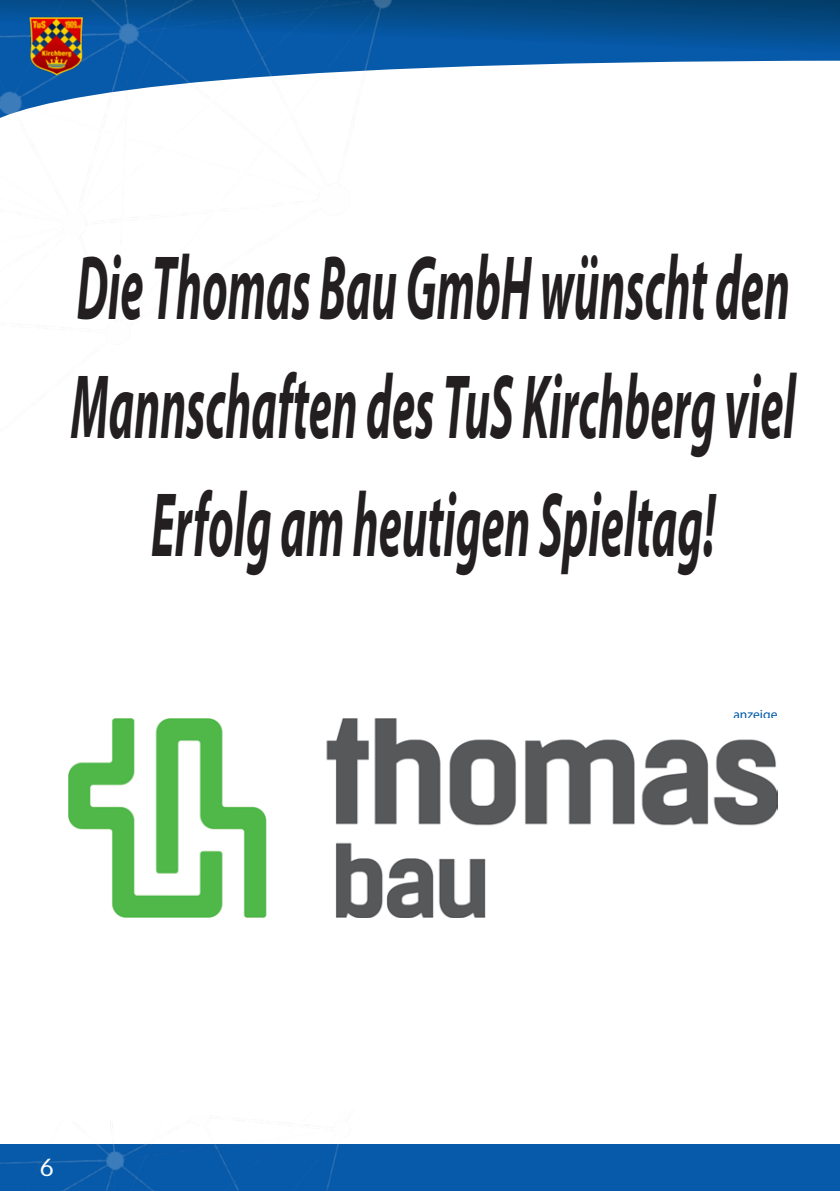
<style>
.page{position:relative;width:840px;height:1191px;background:#fff}
.page>*{position:absolute;margin:0;border:0;box-sizing:border-box;transform-origin:0 0}
.t1{font:italic 700 92px/118px "Myriad Pro";color:#231f20;text-align:center;scale:.5 1}
.t2{font:24px "Oxygen";color:#fff}
.t3{font:13.6px "Myriad Pro";color:#015aaa}
</style>
<div class="page">
<svg style="left:453px;top:0;width:345px;height:67px"></svg>
<img style="left:0;top:0;width:453px;height:118px">
<svg style="left:798px;top:0;width:41px;height:61px"></svg>
<div style="left:0;top:1144px;width:839px;height:47px;background:#0759a9"></div>
<img style="left:0;top:1117px;width:339px;height:74px">
<img style="left:24px;top:14px;width:62px;height:62px">
<img style="left:68px;top:719px;width:709px;height:198px">
<p class="t1" style="left:71px;top:226px;width:1449px">Die Thomas Bau GmbH wünscht den<br>Mannschaften des TuS Kirchberg viel<br>Erfolg am heutigen Spieltag!</p>
<p class="t3" style="left:733px;top:706px;width:46px">anzeige</p>
<p class="t2" style="left:40px;top:1151px;width:16px">6</p>
</div>
